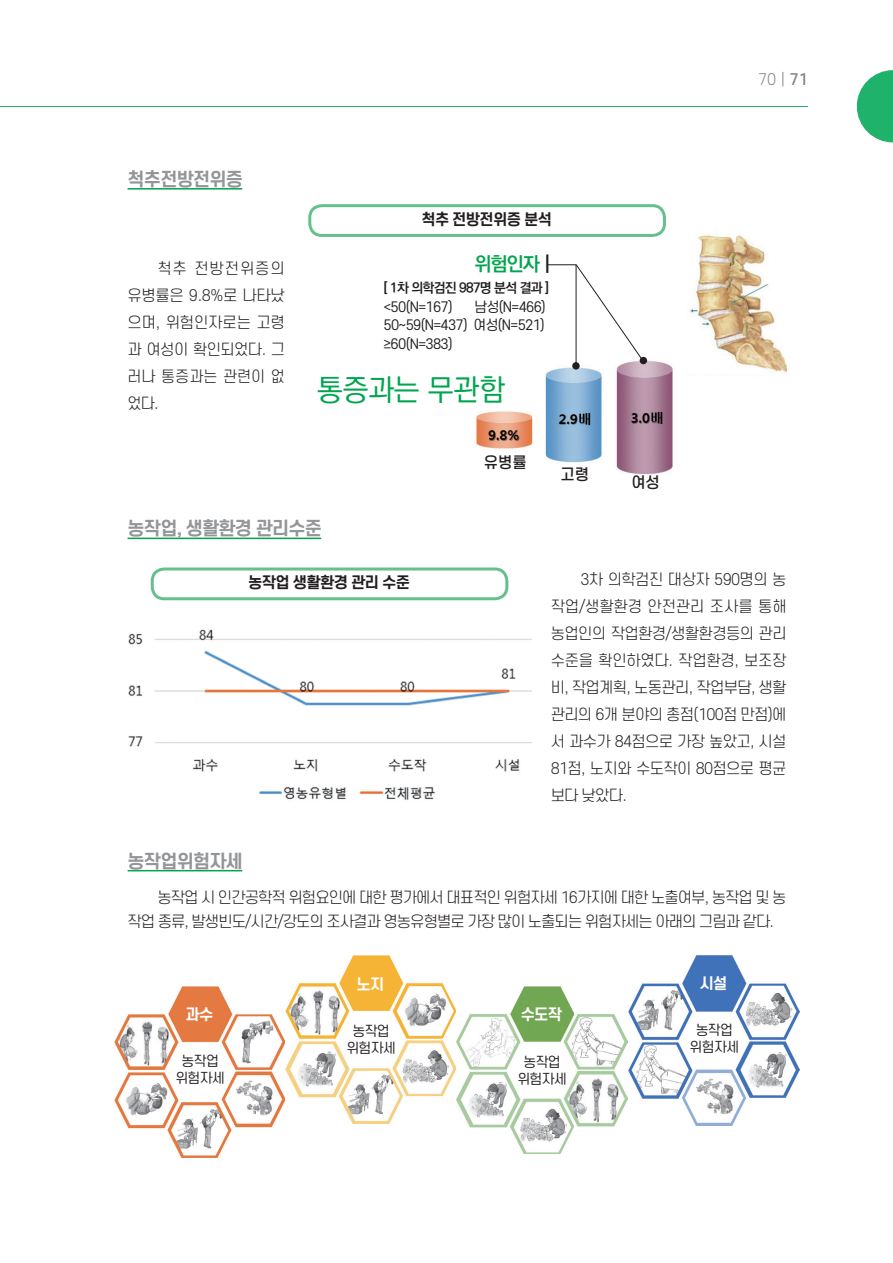
<style>
.page{position:relative;width:893px;height:1263px;background:#fff}
.page>*{position:absolute;margin:0;border:0;box-sizing:border-box;transform-origin:0 0}
.t1{font:500 30px "Ko Pub Dotum";letter-spacing:-.01em;color:#00a54f}
.t2{font:700 19.5px "Ko Pub Dotum";color:#00a54f}
.Ka__가__밑줄{font:700 18px "S Core Dream 6";letter-spacing:-.05em;color:#939598}
.Ka_본문{font:300 15px/27px "S Core Dream 3";letter-spacing:-.05em;color:#231f20;text-align:justify}
.t3{font:700 15px "S Core Dream 6";letter-spacing:-.05em;color:#231f20}
.t4{font:700 15px "S Core Dream 6";letter-spacing:-.05em;color:#fff}
.t5{font:500 15px "S Core Dream 5";letter-spacing:-.005em;color:#231f20}
.t6{font:300 15px "S Core Dream 3";color:#808285}
.t7{font:13.5px/16.8px "S Core Dream 4";letter-spacing:-.05em;color:#231f20;text-align:center}
.t8{font:700 13.5px/20.1px "Ko Pub Dotum";letter-spacing:-.05em;color:#231f20}
.s1{color:#231f20}
.s2{font-family:"S Core Dream 4";font-weight:400}
.s3{font-family:"S Core Dream 5";font-weight:500}
</style>
<div class="page">
<hr style="left:0;top:106px;width:808px;height:1px;background:#1eb26a">
<svg style="left:857px;top:70px;width:36px;height:72px"></svg>
<hr style="left:128px;top:188px;width:114px;height:2px;background:#00a54f">
<hr style="left:128px;top:538px;width:193px;height:1px;background:#00a54f">
<hr style="left:128px;top:870px;width:114px;height:1px;background:#00a54f">
<img style="left:315px;top:231px;width:472px;height:243px">
<div style="left:308px;top:204px;width:358px;height:33px;border:3px solid #65c18b;border-radius:12px"></div>
<div style="left:572px;top:362px;width:8px;height:8px;background:#231f20;border-radius:50%"></div>
<svg style="left:547px;top:264px;width:98px;height:100px"></svg>
<div style="left:640px;top:357px;width:7px;height:7px;background:#231f20;border-radius:50%"></div>
<img style="left:128px;top:571px;width:403px;height:229px">
<div style="left:152px;top:569px;width:355px;height:30px;background:#fff;border-radius:12px"></div>
<div style="left:151px;top:567px;width:357px;height:33px;border:3px solid #65c18b;border-radius:12px"></div>
<img style="left:115px;top:986px;width:170px;height:172px">
<img style="left:285px;top:956px;width:171px;height:167px">
<img style="left:456px;top:986px;width:171px;height:167px">
<img style="left:629px;top:955px;width:171px;height:170px">
<p class="Ka__가__밑줄" style="left:128px;top:166px;width:117px">척추전방전위증</p>
<p class="Ka_본문" style="left:128px;top:255px;width:159px;text-indent:30px">척추 전방전위증의 유병률은 9.8%로 나타났 으며, 위험인자로는 고령 과 여성이 확인되었다. 그 러나 통증과는 관련이 없 었다.</p>
<p class="t3" style="left:421px;top:208px;width:132px">척추 전방전위증 분석</p>
<p class="t2" style="left:475px;top:254px;width:78px">위험인자 <span class="s1">|</span></p>
<p class="t8" style="left:384px;top:278px;width:167px">[ 1차 의학검진 987명 분석 결과 ] <span class="s2">&lt;50(N=167)</span></p>
<p class="t7" style="left:384px;top:297px;width:164px;line-height:18px;text-align:right">남성(N=466)<br>50~59(N=437) 여성(N=521)</p>
<p class="t7" style="left:384px;top:335px;width:71px">≥60(N=383)</p>
<p class="t1" style="left:317px;top:374px;width:189px">통증과는 무관함</p>
<p class="Ka__가__밑줄" style="left:128px;top:515px;width:196px">농작업, 생활환경 관리수준</p>
<p class="t5" style="left:484px;top:451px;width:45px">유병률</p>
<p class="t5" style="left:560px;top:463px;width:30px">고령</p>
<p class="t5" style="left:631px;top:472px;width:30px">여성</p>
<p class="t6" style="left:758px;top:69px;width:51px">70 | <span class="s3">71</span></p>
<p class="t3" style="left:248px;top:572px;width:163px">농작업 생활환경 관리 수준</p>
<p class="Ka_본문" style="left:551px;top:565px;width:238px;text-indent:30px">3차 의학검진 대상자 590명의 농 작업/생활환경 안전관리 조사를 통해 농업인의 작업환경/생활환경등의 관리 수준을 확인하였다. 작업환경, 보조장 비, 작업계획, 노동관리, 작업부담, 생활 관리의 6개 분야의 총점(100점 만점)에 서 과수가 84점으로 가장 높았고, 시설 81점, 노지와 수도작이 80점으로 평균 보다 낮았다.</p>
<p class="Ka__가__밑줄" style="left:128px;top:848px;width:117px">농작업위험자세</p>
<p class="Ka_본문" style="left:128px;top:885px;width:661px;line-height:24px;text-indent:30px">농작업 시 인간공학적 위험요인에 대한 평가에서 대표적인 위험자세 16가지에 대한 노출여부, 농작업 및 농 작업 종류, 발생빈도/시간/강도의 조사결과 영농유형별로 가장 많이 노출되는 위험자세는 아래의 그림과 같다.</p>
<p class="t4" style="left:185px;top:1003px;width:29px">과수</p>
<p class="t7" style="left:175px;top:1052px;width:51px">농작업 위험자세</p>
<p class="t4" style="left:356px;top:973px;width:29px">노지</p>
<p class="t7" style="left:346px;top:1022px;width:51px">농작업 위험자세</p>
<p class="t4" style="left:521px;top:1003px;width:43px">수도작</p>
<p class="t7" style="left:517px;top:1053px;width:51px">농작업 위험자세</p>
<p class="t4" style="left:700px;top:972px;width:29px">시설</p>
<p class="t7" style="left:690px;top:1021px;width:51px">농작업 위험자세</p>
</div>
